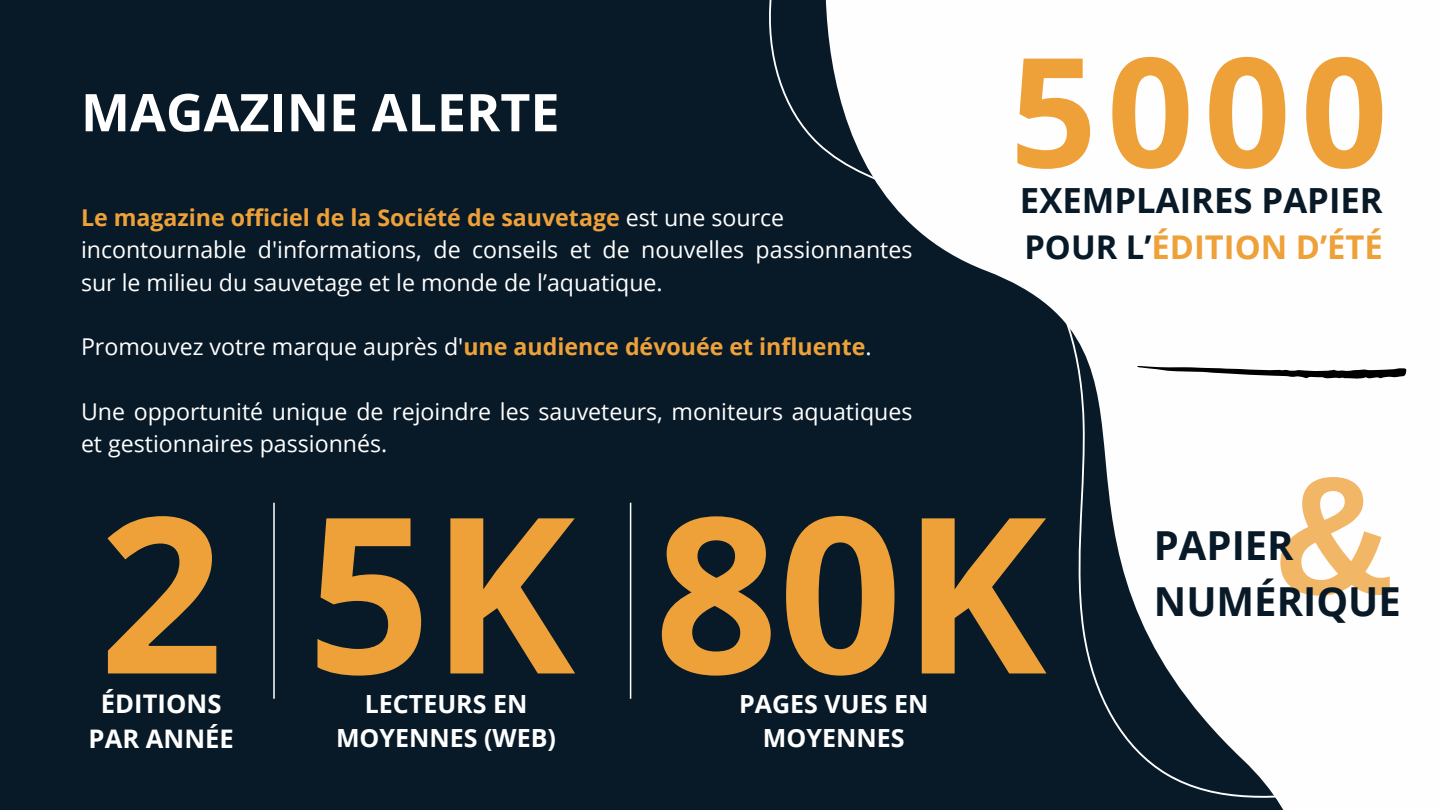
<style>
.page{position:relative;width:1440px;height:810px;background:#081a28}
.page>*{position:absolute;margin:0;border:0;box-sizing:border-box;transform-origin:0 0}
.t1{font:700 217.3px "Open Sans";color:#eea139}
.t2{font:700 169.1px "Arimo";color:#eea139}
.t3{font:700 152.4px "Open Sans";color:#eea139}
.t4{font:700 52px "Open Sans";color:#fff}
.t5{font:700 40px/55.5px "Open Sans";color:#081a28}
.t6{font:700 34.7px "Open Sans";color:#081a28}
.t7{font:700 32.7px "Open Sans";color:#eea139}
.t8{font:700 25.6px/35.2px "Open Sans";color:#fff;text-align:center}
.t9{font:700 25px/34.7px "Open Sans";color:#fff;text-align:center}
.t10{font:23.2px/32.2px "Open Sans";color:#fffefe}
.t11{font:700 23.2px "Open Sans";color:#eea139}
.s1{font-weight:400;color:#fffefe}
.s2{font-weight:700;color:#eea139}
.s3{color:#081a28}
</style>
<div class="page">
<hr style="left:273px;top:503px;width:2px;height:196px;background:#fff">
<svg style="left:769px;top:0;width:671px;height:810px;fill:#fffefe"></svg>
<hr style="left:630px;top:503px;width:1px;height:196px;background:#fff">
<svg style="left:1137px;top:366px;width:269px;height:13px;background:#919090"></svg>
<p class="t4" style="left:81px;top:76px;width:480px">MAGAZINE ALERTE</p>
<h4 class="t11" style="left:81px;top:201px;width:705px">Le magazine officiel de la Société de sauvetage <span class="s1">est une source</span></h4>
<h3 class="t10" style="left:81px;top:233px;width:833px">incontournable d'informations, de conseils et de nouvelles passionnantes sur le milieu du sauvetage et le monde de l’aquatique.</h3>
<p class="t10" style="left:81px;top:330px;width:792px">Promouvez votre marque auprès d'<span class="s2">une audience dévouée et influente</span>.</p>
<p class="t10" style="left:81px;top:395px;width:833px">Une opportunité unique de rejoindre les sauveteurs, moniteurs aquatiques et gestionnaires passionnés.</p>
<p class="t3" style="left:1010px;top:5px;width:379px">5000</p>
<h1 class="t6" style="left:1020px;top:176px;width:364px">EXEMPLAIRES PAPIER</h1>
<h1 class="t7" style="left:1024px;top:224px;width:360px"><span class="s3">POUR L’</span>ÉDITION D’ÉTÉ</h1>
<p class="t1" style="left:99px;top:441px;width:949px">2 5K 80K</p>
<h2 class="t8" style="left:89px;top:685px;width:147px">ÉDITIONS<br>PAR ANNÉE</h2>
<h5 class="t9" style="left:336px;top:686px;width:222px">LECTEURS EN<br>MOYENNES (WEB)</h5>
<p class="t9" style="left:739px;top:686px;width:191px">PAGES VUES EN<br>MOYENNES</p>
<h2 class="t2" style="left:1273px;top:441px;width:124px">&amp;</h2>
<p class="t5" style="left:1154px;top:517px;width:248px">PAPIER<br>NUMÉRIQUE</p>
</div>
